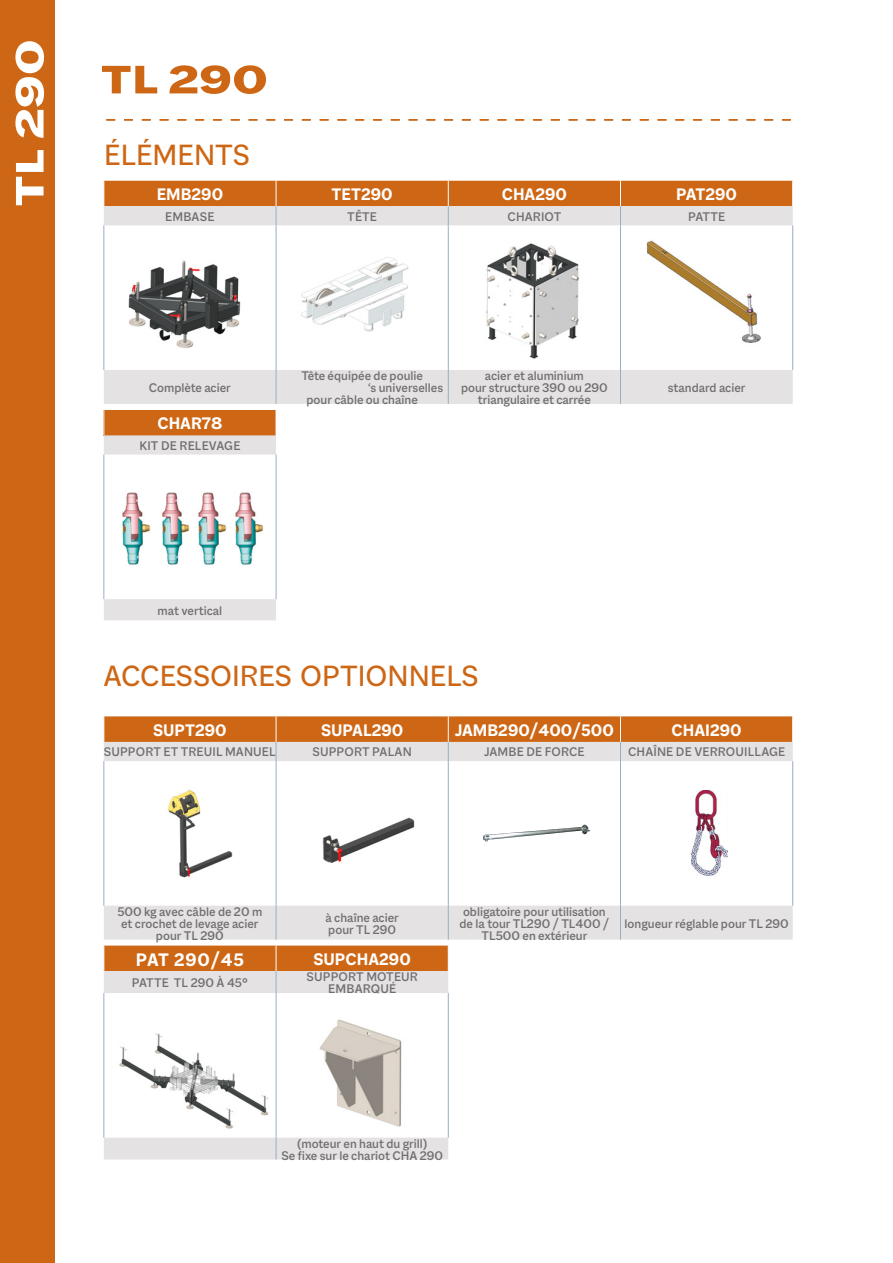
<style>
.page{position:relative;width:893px;height:1263px;background:#fff}
.page>*{position:absolute;margin:0;border:0;box-sizing:border-box;transform-origin:0 0}
.t1{font:800 42.75px "Macklin Sans";color:#cd6715;scale:1.32 1}
.t2{font:800 42.75px "Macklin Sans";color:#fff;scale:1.32 1}
.t3{font:31.5px "Macklin Sans";color:#cd6715}
.t4{font:700 19.5px "Macklin Sans";letter-spacing:.04em;color:#fff}
.t5{font:700 18px "Macklin Sans";color:#fff}
.t6{font:500 13.5px/12px "Macklin Sans";color:#706f6f;text-align:center}
</style>
<div class="page">
<svg style="left:106px;top:119px;width:685px;height:2px"></svg>
<div style="left:0;top:0;width:54px;height:1263px;background:#cd6715"></div>
<svg style="left:104px;top:225px;width:689px;height:179px"></svg>
<svg style="left:103px;top:181px;width:690px;height:44px;background:#d79c6f"></svg>
<hr style="left:276px;top:370px;width:1px;height:34px;background:#9baebe">
<hr style="left:448px;top:370px;width:1px;height:34px;background:#9baebe">
<hr style="left:620px;top:370px;width:1px;height:34px;background:#9baebe">
<hr style="left:104px;top:225px;width:1px;height:145px;background:#9baebe">
<hr style="left:276px;top:225px;width:1px;height:145px;background:#9baebe">
<hr style="left:448px;top:225px;width:1px;height:145px;background:#9baebe">
<hr style="left:620px;top:225px;width:1px;height:145px;background:#9baebe">
<hr style="left:792px;top:225px;width:1px;height:145px;background:#9baebe">
<svg style="left:103px;top:410px;width:174px;height:210px"></svg>
<hr style="left:104px;top:455px;width:1px;height:144px;background:#9baebe">
<hr style="left:276px;top:455px;width:1px;height:144px;background:#9baebe">
<svg style="left:104px;top:761px;width:689px;height:178px"></svg>
<hr style="left:276px;top:906px;width:1px;height:33px;background:#9baebe">
<hr style="left:448px;top:906px;width:1px;height:33px;background:#9baebe">
<hr style="left:620px;top:906px;width:1px;height:33px;background:#9baebe">
<svg style="left:103px;top:716px;width:690px;height:45px;background:#d79d70"></svg>
<hr style="left:104px;top:761px;width:1px;height:145px;background:#9baebe">
<hr style="left:276px;top:761px;width:1px;height:145px;background:#9baebe">
<hr style="left:448px;top:761px;width:1px;height:145px;background:#9baebe">
<hr style="left:620px;top:761px;width:1px;height:145px;background:#9baebe">
<hr style="left:792px;top:761px;width:1px;height:145px;background:#9baebe">
<svg style="left:104px;top:993px;width:344px;height:166px"></svg>
<svg style="left:276px;top:1137px;width:1px;height:22px"></svg>
<svg style="left:103px;top:945px;width:346px;height:48px;background:#d8a277"></svg>
<hr style="left:104px;top:993px;width:1px;height:144px;background:#9baebe">
<hr style="left:276px;top:993px;width:1px;height:144px;background:#9baebe">
<hr style="left:448px;top:993px;width:1px;height:144px;background:#9baebe">
<img style="left:116px;top:247px;width:138px;height:110px">
<img style="left:285px;top:240px;width:140px;height:119px">
<img style="left:310px;top:1013px;width:113px;height:120px">
<img style="left:458px;top:232px;width:151px;height:130px">
<img style="left:643px;top:236px;width:120px;height:120px">
<img style="left:108px;top:1009px;width:166px;height:125px">
<img style="left:117px;top:492px;width:36px;height:74px">
<img style="left:156px;top:492px;width:111px;height:74px">
<img style="left:111px;top:788px;width:154px;height:96px">
<img style="left:283px;top:808px;width:139px;height:67px">
<img style="left:483px;top:825px;width:107px;height:17px">
<img style="left:691px;top:790px;width:37px;height:85px">
<h1 class="t2" style="left:5px;top:206px;width:128px;rotate:-90deg">TL 290</h1>
<h1 class="t1" style="left:101px;top:55px;width:128px">TL 290</h1>
<h2 class="t3" style="left:104px;top:137px;width:148px">ÉLÉMENTS</h2>
<h3 class="t5" style="left:157px;top:184px;width:68px">EMB290</h3>
<h3 class="t5" style="left:332px;top:184px;width:63px">TET290</h3>
<h3 class="t5" style="left:502px;top:184px;width:67px">CHA290</h3>
<h3 class="t5" style="left:676px;top:184px;width:63px">PAT290</h3>
<p class="t6" style="left:165px;top:210px;width:51px">EMBASE</p>
<p class="t6" style="left:347px;top:210px;width:31px">TÊTE</p>
<p class="t6" style="left:507px;top:210px;width:55px">CHARIOT</p>
<p class="t6" style="left:688px;top:210px;width:39px">PATTE</p>
<p class="t6" style="left:149px;top:381px;width:84px">Complète acier</p>
<h3 class="t5" style="left:157px;top:413px;width:66px">CHAR78</h3>
<p class="t6" style="left:139px;top:439px;width:103px">KIT DE RELEVAGE</p>
<p class="t6" style="left:301px;top:369px;width:123px">Tête équipée de poulie</p>
<p class="t6" style="left:368px;top:381px;width:76px">‘s universelles</p>
<p class="t6" style="left:306px;top:393px;width:113px">pour câble ou chaîne</p>
<p class="t6" style="left:461px;top:369px;width:148px">acier et aluminium<br>pour structure 390 ou 290 triangulaire et carrée</p>
<p class="t6" style="left:668px;top:381px;width:79px">standard acier</p>
<p class="t6" style="left:158px;top:604px;width:66px">mat vertical</p>
<h2 class="t3" style="left:103px;top:658px;width:377px">ACCESSOIRES OPTIONNELS</h2>
<h3 class="t5" style="left:153px;top:719px;width:75px">SUPT290</h3>
<h3 class="t5" style="left:321px;top:719px;width:84px">SUPAL290</h3>
<h3 class="t5" style="left:455px;top:719px;width:161px">JAMB290/400/500</h3>
<h3 class="t5" style="left:671px;top:719px;width:72px">CHAI290</h3>
<p class="t6" style="left:104px;top:746px;width:173px">SUPPORT ET TREUIL MANUEL</p>
<p class="t6" style="left:312px;top:746px;width:101px">SUPPORT PALAN</p>
<p class="t6" style="left:484px;top:746px;width:102px">JAMBE DE FORCE</p>
<p class="t6" style="left:628px;top:746px;width:159px">CHAÎNE DE VERROUILLAGE</p>
<p class="t6" style="left:117px;top:905px;width:147px">500 kg avec câble de 20 m et crochet de levage acier pour TL 290</p>
<p class="t6" style="left:325px;top:911px;width:75px;text-align:left">à chaîne acier pour TL 290</p>
<p class="t6" style="left:460px;top:905px;width:151px">obligatoire pour utilisation de la tour TL290 / TL400 /<br>TL500 en extérieur</p>
<h3 class="t4" style="left:136px;top:948px;width:110px">PAT 290/45</h3>
<h3 class="t5" style="left:313px;top:949px;width:99px">SUPCHA290</h3>
<p class="t6" style="left:132px;top:976px;width:118px">PATTE TL 290 À 45°</p>
<p class="t6" style="left:307px;top:970px;width:113px">SUPPORT MOTEUR<br>EMBARQUÉ</p>
<p class="t6" style="left:625px;top:917px;width:166px">longueur réglable pour TL 290</p>
<p class="t6" style="left:281px;top:1137px;width:163px">(moteur en haut du grill)<br>Se fixe sur le chariot CHA 290</p>
</div>
